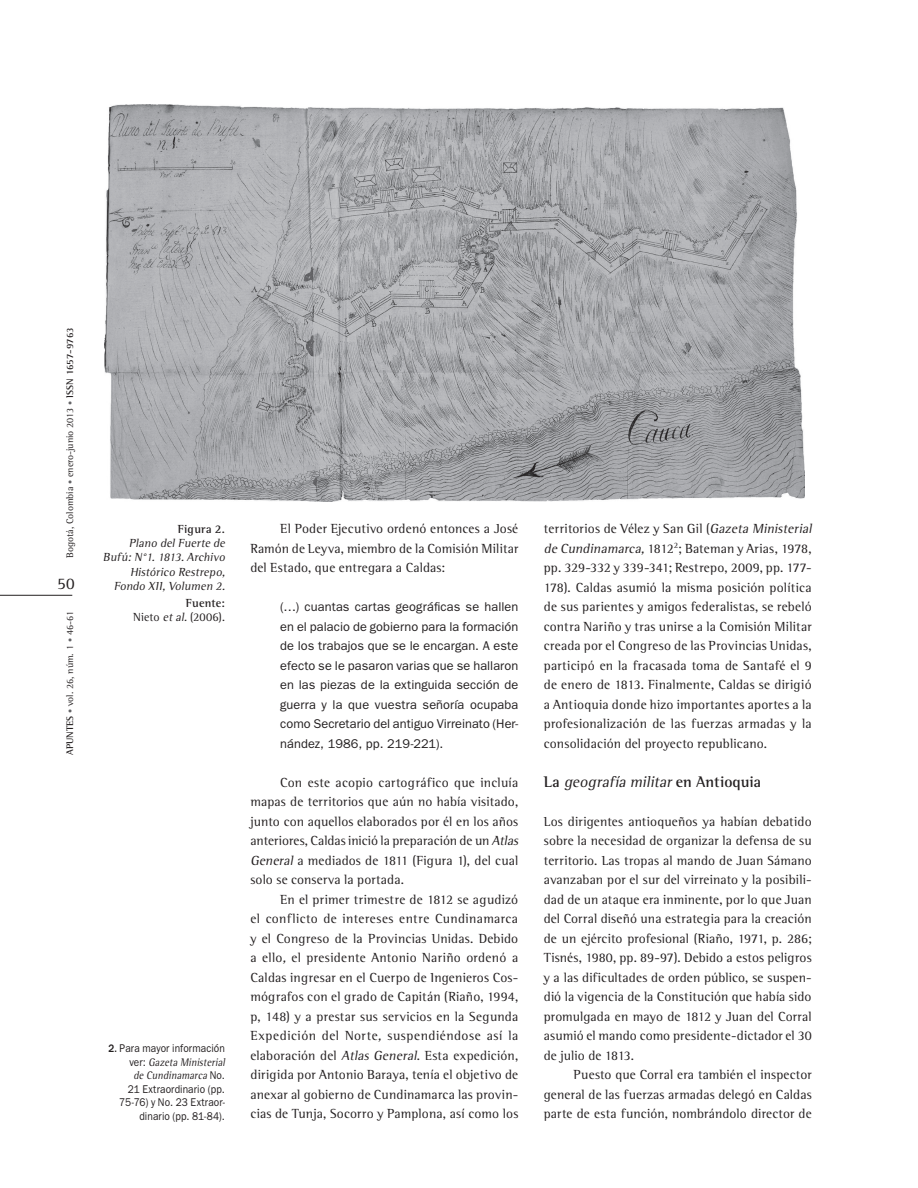
<style>
.page{position:relative;width:918px;height:1188px;background:#fff}
.page>*{position:absolute;margin:0;border:0;box-sizing:border-box;transform-origin:0 0}
.t1{font:16.5px "Agfa Rotis Semi Serif";color:#231f20}
.t2{font:italic 15.75px "Agfa Rotis Semi Serif";color:#231f20}
.t3{font:13.5px/19.5px "Agfa Rotis Semi Serif";letter-spacing:.01em;color:#231f20;text-align:justify}
.t4{font:12.75px/19.5px "ITC Franklin Gothic Std";color:#231f20;text-align:justify}
.t5{font:italic 12px/14.4px "Agfa Rotis Semi Serif";color:#231f20;text-align:right}
.t6{font:12px/14.4px "Agfa Rotis Semi Serif";letter-spacing:.015em;color:#231f20;text-align:right}
.t7{font:700 12px "Agfa Rotis Semi Serif";letter-spacing:.015em;color:#231f20}
.t8{font:11.25px/13.5px "ITC Franklin Gothic Std";letter-spacing:.01em;color:#231f20;text-align:right;scale:.9 1}
.t9{font:italic 11.25px/13.5px "Agfa Rotis Semi Serif";color:#231f20;text-align:center;scale:.9 1}
.t10{font:9.75px "Agfa Rotis Semi Serif";color:#231f20}
.s1{font-size:8.25px;color:#636366}
.s2{font-weight:700}
.s3{font-style:italic}
.s4{font-weight:500}
.s5{font-family:"ITC Franklin Gothic Std";font-style:normal}
.s6{font-weight:700;font-style:normal}
</style>
<div class="page">
<hr style="left:0;top:595px;width:72px;height:1px;background:#231f20">
<img style="left:105px;top:104px;width:700px;height:397px">
<p class="t10" style="left:64px;top:558px;width:232px;rotate:-90deg">Bogotá, Colombia <span class="s1">•</span> enero-junio 2013 <span class="s1">•</span> <span class="s2">ISSN 1657-9763</span></p>
<p class="t1" style="left:57px;top:574px;width:19px">50</p>
<p class="t10" style="left:64px;top:755px;width:145px;rotate:-90deg"><span class="s2">APUNTES</span> <span class="s1">•</span> vol. 26, núm. 1 <span class="s1">•</span> 46-61</p>
<p class="t7" style="left:178px;top:521px;width:49px">Figura 2.</p>
<p class="t5" style="left:103px;top:536px;width:126px">Plano delFuerte de<br>Bufú:N°1.1813.Archivo<br>Histórico Restrepo,<br>Fondo XII,Volumen 2.</p>
<p class="t6" style="left:133px;top:595px;width:93px"><span class="s2">Fuente:<br></span>Nieto <span class="s3">etal.</span>(2006).</p>
<p class="t8" style="left:108px;top:1042px;width:131px"><span class="s4">2.</span> Para mayor información</p>
<p class="t9" style="left:129px;top:1055px;width:110px"><span class="s5">v e r :</span> Gazeta Ministerial de Cundinamarca <span class="s5">N o .</span></p>
<p class="t8" style="left:119px;top:1082px;width:119px">21 Extraordinario (pp.<br>75-76) y No. 23 Extraor&shy;dinario (pp. 81-84).</p>
<p class="t3" style="left:250px;top:519px;width:269px;text-indent:30px">El Poder Ejecutivo ordenó entonces a José Ramón de Leyva, miembro de la Comisión Militar del Estado, que entregara a Caldas:</p>
<p class="t4" style="left:280px;top:597px;width:240px">(…) cuantas cartas geográficas se hallen en el palacio de gobierno para la formación de los trabajos que se le encargan. A este efecto se le pasaron varias que se hallaron en las piezas de la extinguida sección de guerra y la que vuestra señoría ocupaba como Secretario del antiguo Virreinato (Her&shy;nández, 1986, pp. 219-221).</p>
<p class="t3" style="left:250px;top:772px;width:272px;text-align:left;text-indent:30px">Con este acopio cartográfico que incluía mapas de territorios que aún no había visitado, junto con aquellos elaborados por él en los años anteriores, Caldas inició la preparación de un <span class="s3">Atlas General</span> a mediados de 1811 (Figura 1), del cual solo se conserva la portada.</p>
<p class="t3" style="left:250px;top:889px;width:269px;text-indent:30px">En el primer trimestre de 1812 se agudizó el conflicto de intereses entre Cundinamarca y el Congreso de la Provincias Unidas. Debido a ello<span class="s3">,</span> el presidente Antonio Nariño ordenó a Caldas ingresar en el Cuerpo de Ingenieros Cos&shy;mógrafos con el grado de Capitán (Riaño, 1994, p, 148) y a prestar sus servicios en la Segunda Expedición del Norte<span class="s3">,</span> suspendiéndose así la elaboración del <span class="s3">Atlas General</span>. Esta expedición, dirigida por Antonio Baraya, tenía el objetivo de anexar al gobierno de Cundinamarca las provin&shy;cias de Tunja, Socorro y Pamplona, así como los</p>
<p class="t3" style="left:544px;top:519px;width:272px;text-align:left">territorios de Vélez y San Gil (<span class="s3">Gazeta Ministerial de Cundinamarca,</span>1812<sup>2</sup>; Bateman y Arias, 1978, pp. 329-332 y 339-341; Restrepo, 2009, pp. 177- 178). Caldas asumió la misma posición política de sus parientes y amigos federalistas, se rebeló contra Nariño y tras unirse a la Comisión Militar creada por el Congreso de las Provincias Unidas, participó en la fracasada toma de Santafé el 9 de enero de 1813. Finalmente, Caldas se dirigió a Antioquia donde hizo importantes aportes a la profesionalización de las fuerzas armadas y la consolidación del proyecto republicano.</p>
<p class="t2" style="left:544px;top:772px;width:219px"><span class="s6">L a</span> geografía militar <span class="s6">e n An t i o q u i a</span></p>
<p class="t3" style="left:544px;top:811px;width:269px">Los dirigentes antioqueños ya habían debatido sobre la necesidad de organizar la defensa de su territorio. Las tropas al mando de Juan Sámano avanzaban por el sur del virreinato y la posibili&shy;dad de un ataque era inminente, por lo que Juan del Corral diseñó una estrategia para la creación de un ejército profesional (Riaño, 1971, p. 286; Tisnés, 1980, pp. 89-97). Debido a estos peligros y a las dificultades de orden público, se suspen&shy;dió la vigencia de la Constitución que había sido promulgada en mayo de 1812 y Juan del Corral asumió el mando como presidente-dictador el 30 de julio de 1813.</p>
<p class="t3" style="left:544px;top:1065px;width:269px;text-indent:30px">Puesto que Corral era también el inspector general de las fuerzas armadas delegó en Caldas parte de esta función, nombrándolo director de</p>
</div>
